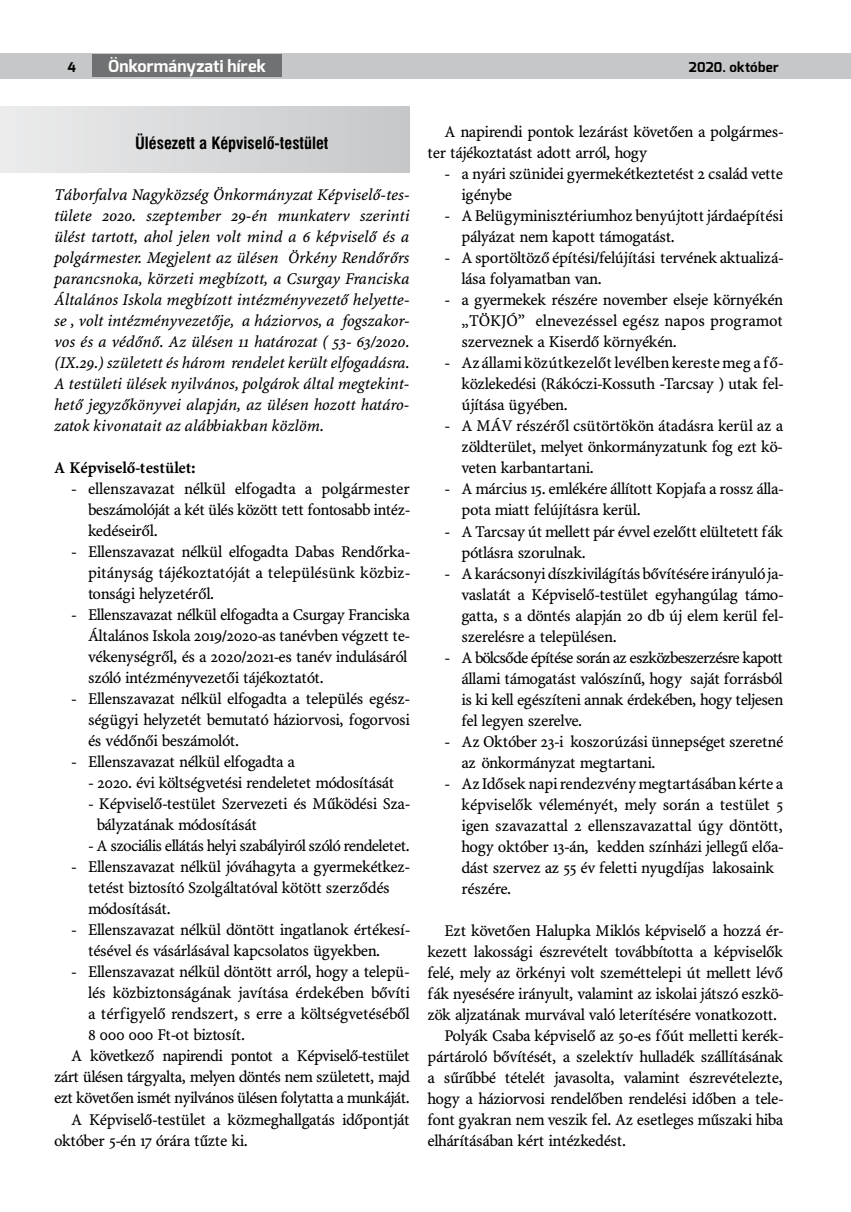
<style>
.page{position:relative;width:851px;height:1212px;background:#fff}
.page>*{position:absolute;margin:0;border:0;box-sizing:border-box;transform-origin:0 0}
.t1{font:16.5px/21px "Minion PFL";color:#000}
.t2{font:italic 16.5px/21px "Minion PFL";letter-spacing:-.005em;color:#000;text-align:justify}
.t3{font:700 16.5px "Swiss 721 Cn PFL";color:#000}
.t4{font:700 16.5px "Minion PFL";color:#000}
.t5{font:700 16.5px "Exo";letter-spacing:.015em;color:#fff}
.t6{font:700 13.5px "Exo";letter-spacing:.015em;color:#000}
</style>
<div class="page">
<div style="left:0;top:53px;width:850px;height:26px;background:#c6c7c8"></div>
<div style="left:92px;top:55px;width:189px;height:22px;background:#707172"></div>
<div style="left:0;top:106px;width:409px;height:67px;background:linear-gradient(to right,#ebeced,#c6c7c9)"></div>
<p class="t6" style="left:68px;top:58px;width:10px">4</p>
<p class="t5" style="left:108px;top:55px;width:159px">Önkormányzati hírek</p>
<p class="t6" style="left:688px;top:58px;width:91px">2020. október</p>
<p class="t3" style="left:135px;top:133px;width:195px">Ülésezett a Képviselő-testület</p>
<p class="t2" style="left:54px;top:185px;width:357px">Táborfalva Nagyközség Önkormányzat Képviselő-tes&shy;tülete 2020. szeptember 29-én munkaterv szerinti ülést tartott, ahol jelen volt mind a 6 képviselő és a polgármester. Megjelent az ülésen Örkény Rendőrőrs parancsnoka, körzeti megbízott, a Csurgay Franciska Általános Iskola megbízott intézményvezető helyette&shy;se , volt intézményvezetője, a háziorvos, a fogszakor&shy;vos és a védőnő. Az ülésen 11 határozat ( 53- 63/2020. (IX.29.) született és három rendelet került elfogadásra.<br>A testületi ülések nyilvános, polgárok által megtekint&shy;hető jegyzőkönyvei alapján, az ülésen hozott határo&shy;zatok kivonatait az alábbiakban közlöm.</p>
<p class="t4" style="left:54px;top:459px;width:143px">A Képviselő-testület:</p>
<p class="t1" style="left:88px;top:479px;width:323px;text-align:justify;text-indent:-17px">- ellenszavazat nélkül elfogadta a polgármester beszámolóját a két ülés között tett fontosabb intéz&shy;kedéseiről.</p>
<p class="t1" style="left:88px;top:542px;width:323px;text-align:justify;text-indent:-17px">- Ellenszavazat nélkül elfogadta Dabas Rendőrka&shy;pitányság tájékoztatóját a településünk közbiz&shy;tonsági helyzetéről.</p>
<p class="t1" style="left:88px;top:605px;width:323px;text-indent:-17px">- Ellenszavazat nélkül elfogadta a Csurgay Franciska Általános Iskola 2019/2020-as tanévben végzett te&shy;vékenységről, és a 2020/2021-es tanév indulásáról szóló intézményvezetői tájékoztatót.</p>
<p class="t1" style="left:88px;top:689px;width:323px;text-align:justify;text-indent:-17px">- Ellenszavazat nélkül elfogadta a település egész&shy;ségügyi helyzetét bemutató háziorvosi, fogorvosi és védőnői beszámolót.</p>
<p class="t1" style="left:71px;top:752px;width:225px">- Ellenszavazat nélkül elfogadta a</p>
<p class="t1" style="left:88px;top:773px;width:307px">- 2020. évi költségvetési rendeletet módosítását</p>
<p class="t1" style="left:97px;top:794px;width:314px;text-indent:-9px">- Képviselő-testület Szervezeti és Működési Sza&shy;bályzatának módosítását</p>
<p class="t1" style="left:88px;top:836px;width:323px">- A szociális ellátás helyi szabályiról szóló rendeletet.</p>
<p class="t1" style="left:88px;top:857px;width:323px;text-indent:-17px">- Ellenszavazat nélkül jóváhagyta a gyermekétkez&shy;tetést biztosító Szolgáltatóval kötött szerződés módosítását.</p>
<p class="t1" style="left:88px;top:920px;width:323px;text-indent:-17px">- Ellenszavazat nélkül döntött ingatlanok értékesí&shy;tésével és vásárlásával kapcsolatos ügyekben.</p>
<p class="t1" style="left:71px;top:962px;width:339px">- Ellenszavazat nélkül döntött arról, hogy a telepü-</p>
<p class="t1" style="left:88px;top:983px;width:323px">lés közbiztonságának javítása érdekében bővíti</p>
<p class="t1" style="left:88px;top:1004px;width:323px">a térfigyelő rendszert, s erre a költségvetéséből</p>
<p class="t1" style="left:88px;top:1025px;width:158px">8 000 000 Ft-ot biztosít.</p>
<p class="t1" style="left:71px;top:1046px;width:340px">A következő napirendi pontot a Képviselő-testület</p>
<p class="t1" style="left:54px;top:1067px;width:357px">zárt ülésen tárgyalta, melyen döntés nem született, majd</p>
<p class="t1" style="left:54px;top:1088px;width:357px">ezt követően ismét nyilvános ülésen folytatta a munkáját.</p>
<p class="t1" style="left:71px;top:1109px;width:340px">A Képviselő-testület a közmeghallgatás időpontját</p>
<p class="t1" style="left:54px;top:1130px;width:195px">október 5-én 17 órára tűzte ki.</p>
<p class="t1" style="left:427px;top:122px;width:357px;text-indent:17px">A napirendi pontok lezárást követően a polgármes&shy;ter tájékoztatást adott arról, hogy</p>
<p class="t1" style="left:461px;top:164px;width:323px;text-indent:-17px">- a nyári szünidei gyermekétkeztetést 2 család vette igénybe</p>
<p class="t1" style="left:461px;top:206px;width:323px;text-indent:-17px">- A Belügyminisztériumhoz benyújtott járdaépítési pályázat nem kapott támogatást.</p>
<p class="t1" style="left:461px;top:248px;width:323px;text-indent:-17px">- A sportöltöző építési/felújítási tervének aktualizá&shy;lása folyamatban van.</p>
<p class="t1" style="left:461px;top:290px;width:323px;text-align:justify;text-indent:-17px">- a gyermekek részére november elseje környékén „TÖKJÓ” elnevezéssel egész napos programot szerveznek a Kiserdő környékén.</p>
<p class="t1" style="left:461px;top:353px;width:323px;text-align:justify;text-indent:-17px">- Az állami közútkezelőt levélben kereste meg a fő&shy;közlekedési (Rákóczi-Kossuth -Tarcsay ) utak fel&shy;újítása ügyében.</p>
<p class="t1" style="left:461px;top:416px;width:323px;text-align:justify;text-indent:-17px">- A MÁV részéről csütörtökön átadásra kerül az a zöldterület, melyet önkormányzatunk fog ezt kö&shy;veten karbantartani.</p>
<p class="t1" style="left:461px;top:479px;width:323px;text-indent:-17px">- A március 15. emlékére állított Kopjafa a rossz álla&shy;pota miatt felújításra kerül.</p>
<p class="t1" style="left:461px;top:521px;width:323px;text-indent:-17px">- A Tarcsay út mellett pár évvel ezelőtt elültetett fák pótlásra szorulnak.</p>
<p class="t1" style="left:461px;top:563px;width:323px;text-align:justify;text-indent:-17px">- A karácsonyi díszkivilágítás bővítésére irányuló ja&shy;vaslatát a Képviselő-testület egyhangúlag támo&shy;gatta, s a döntés alapján 20 db új elem kerül fel&shy;szerelésre a településen.</p>
<p class="t1" style="left:461px;top:647px;width:323px;text-align:justify;text-indent:-17px">- A bölcsőde építése során az eszközbeszerzésre kapott állami támogatást valószínű, hogy saját forrásból is ki kell egészíteni annak érdekében, hogy teljesen fel legyen szerelve.</p>
<p class="t1" style="left:461px;top:731px;width:323px;text-indent:-17px">- Az Október 23-i koszorúzási ünnepséget szeretné az önkormányzat megtartani.</p>
<p class="t1" style="left:461px;top:773px;width:323px;text-indent:-17px">- Az Idősek napi rendezvény megtartásában kérte a képviselők véleményét, mely során a testület 5 igen szavazattal 2 ellenszavazattal úgy döntött, hogy október 13-án, kedden színházi jellegű előa&shy;dást szervez az 55 év feletti nyugdíjas lakosaink részére.</p>
<p class="t1" style="left:444px;top:920px;width:340px">Ezt követően Halupka Miklós képviselő a hozzá ér-</p>
<p class="t1" style="left:427px;top:941px;width:357px">kezett lakossági észrevételt továbbította a képviselők</p>
<p class="t1" style="left:427px;top:962px;width:357px">felé, mely az örkényi volt szeméttelepi út mellett lévő</p>
<p class="t1" style="left:427px;top:983px;width:357px">fák nyesésére irányult, valamint az iskolai játszó eszkö-</p>
<p class="t1" style="left:427px;top:1004px;width:351px">zök aljzatának murvával való leterítésére vonatkozott.</p>
<p class="t1" style="left:444px;top:1025px;width:340px">Polyák Csaba képviselő az 50-es főút melletti kerék-</p>
<p class="t1" style="left:427px;top:1046px;width:357px">pártároló bővítését, a szelektív hulladék szállításának</p>
<p class="t1" style="left:427px;top:1067px;width:357px">a sűrűbbé tételét javasolta, valamint észrevételezte,</p>
<p class="t1" style="left:427px;top:1088px;width:357px">hogy a háziorvosi rendelőben rendelési időben a tele-</p>
<p class="t1" style="left:427px;top:1109px;width:357px">font gyakran nem veszik fel. Az esetleges műszaki hiba</p>
<p class="t1" style="left:427px;top:1130px;width:200px">elhárításában kért intézkedést.</p>
</div>
